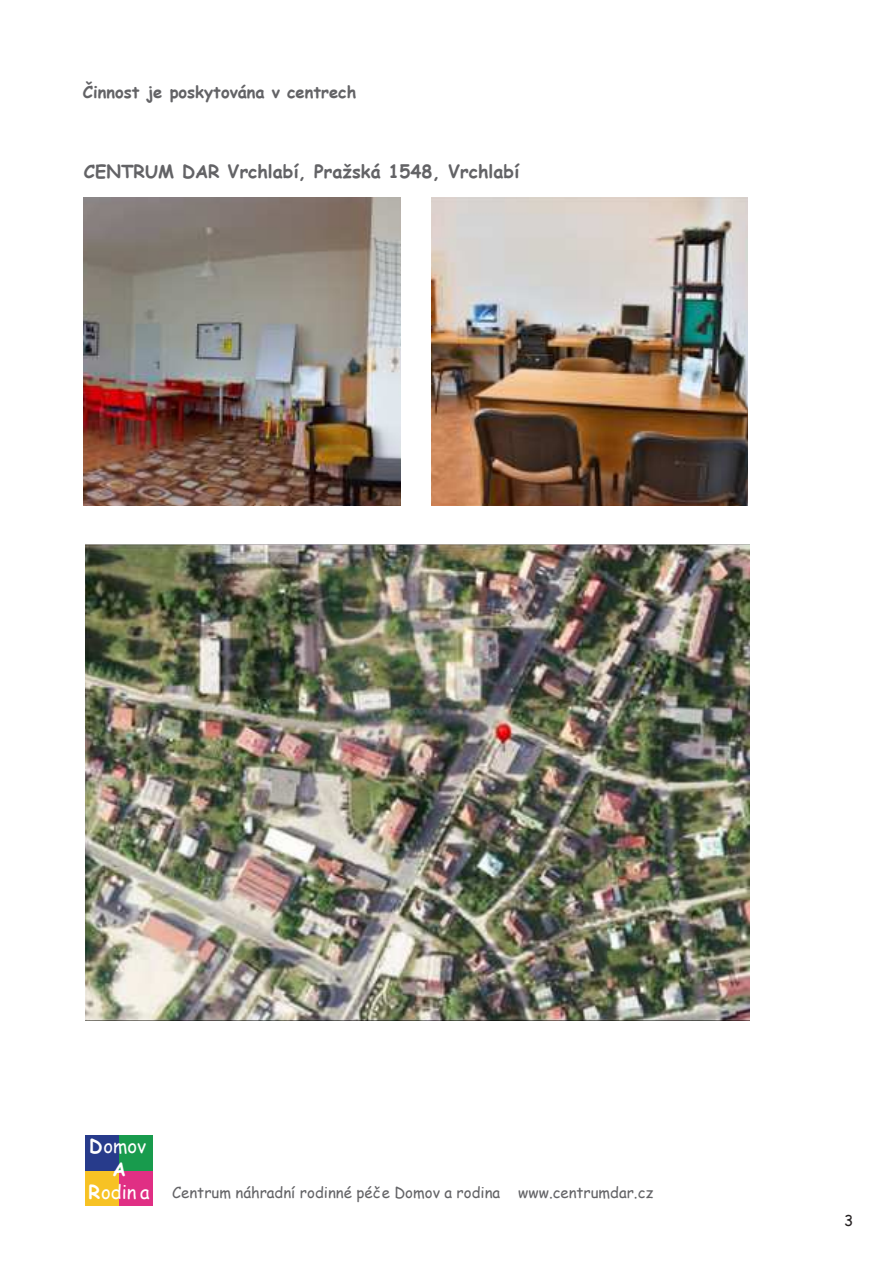
<style>
.page{position:relative;width:893px;height:1263px;background:#fff}
.page>*{position:absolute;margin:0;border:0;box-sizing:border-box;transform-origin:0 0}
.t1{font:19.05px/22.8px "Comic Sans MS";color:#fff;text-align:center}
.t2{font:700 18px "Comic Sans MS";color:#636366}
.t3{font:700 16.5px "Comic Sans MS";color:#636366}
.t4{font:15px "Comic Sans MS";color:#636366}
.t5{font:15px "Comic Sans MS";color:#231f20}
.s1{font-weight:700}
.s2{font-weight:700;font-size:19.05px;color:#fff}
.s3{font-size:19.05px;color:#fff}
</style>
<div class="page">
<div style="left:85px;top:1135px;width:34px;height:36px;background:#273b8b"></div>
<div style="left:85px;top:1171px;width:34px;height:34px;background:#f7c224"></div>
<div style="left:119px;top:1135px;width:34px;height:36px;background:#189b4d"></div>
<div style="left:119px;top:1171px;width:34px;height:34px;background:#e02f84"></div>
<img style="left:83px;top:198px;width:317px;height:307px">
<img style="left:431px;top:198px;width:317px;height:307px">
<img style="left:85px;top:544px;width:664px;height:476px">
<p class="t3" style="left:83px;top:80px;width:275px">Činnost je poskytována v centrech</p>
<p class="t2" style="left:84px;top:158px;width:437px">CENTRUM DAR Vrchlabí, Pražská 1548, Vrchlabí</p>
<p class="t1" style="left:89px;top:1135px;width:58px"><span class="s1">D</span>omov<br><span class="s1">A</span></p>
<p class="t4" style="left:88px;top:1182px;width:566px"><span class="s2">R</span><span class="s3">odin a</span> Centrum náhradní rodinné péče Domov a rodina www.centrumdar.cz</p>
<p class="t5" style="left:844px;top:1209px;width:11px">3</p>
</div>
